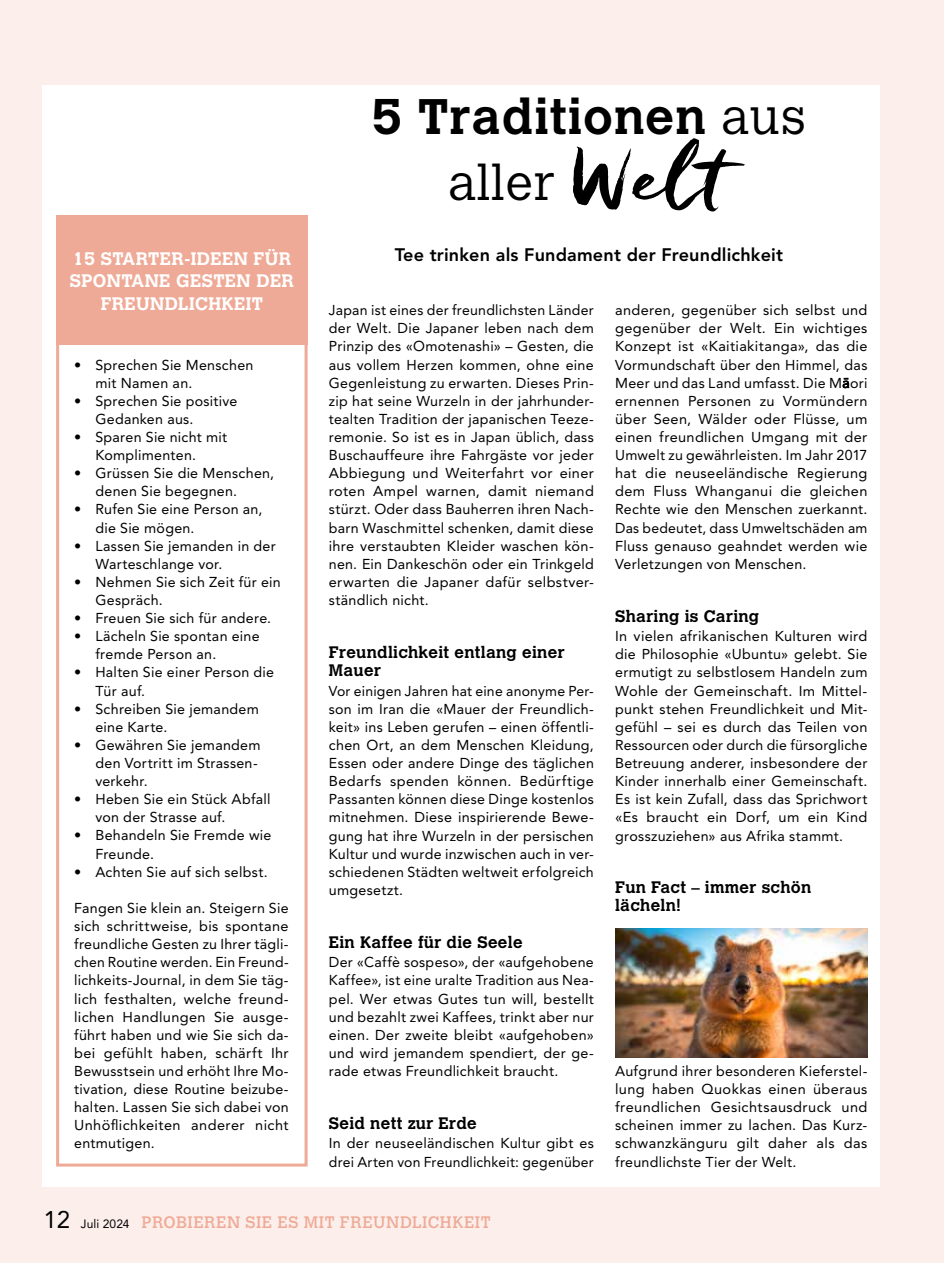
<style>
.page{position:relative;width:944px;height:1263px;background:#fceeea}
.page>*{position:absolute;margin:0;border:0;box-sizing:border-box;transform-origin:0 0}
.t1{font:700 49.5px/66px "Calvert MT Std";letter-spacing:.02em;color:#000;text-align:center}
.t2{font:700 18px/22.5px "Calvert MT Std";letter-spacing:.02em;color:#fff;text-align:center}
.t3{font:800 18px "Avenir LT Std";letter-spacing:.01em;color:#000}
.t4{font:700 16.5px/18.1px "Calvert MT Std";letter-spacing:.02em;color:#000}
.t5{font:16.5px "Calvert MT Std";letter-spacing:.03em;color:#efaa97}
.t6{font:14.25px/18.1px "Avenir LT Std";letter-spacing:.02em;color:#000}
.s1{font-weight:300}
.s2{font-family:"Freeland";font-weight:400;font-size:82.5px}
.s3{font-family:"Avenir Next"}
.s4{font-family:"Avenir LT Std";font-size:24px;color:#000}
.s5{font-family:"Avenir LT Std";font-size:12px;color:#000}
</style>
<div class="page">
<div style="left:43px;top:85px;width:837px;height:1101px;background:#fff"></div>
<div style="left:56px;top:270px;width:252px;height:896px;background:#fff;border:3px solid #efaa97"></div>
<div style="left:56px;top:216px;width:252px;height:129px;background:#efaa97"></div>
<img style="left:615px;top:928px;width:252px;height:130px">
<p class="t2" style="left:70px;top:247px;width:225px">15 STARTER-IDEEN FÜR<br>SPONTANE GESTEN DER<br>FREUNDLICHKEIT</p>
<p class="t6" style="left:95px;top:356px;width:160px;text-indent:-21px">• Sprechen Sie Menschen mit Namen an.</p>
<p class="t6" style="left:95px;top:392px;width:144px;text-indent:-21px">• Sprechen Sie positive<br>Gedanken aus.</p>
<p class="t6" style="left:95px;top:428px;width:133px;text-indent:-21px">• Sparen Sie nicht mit<br>Komplimenten.</p>
<p class="t6" style="left:95px;top:464px;width:180px;text-indent:-21px">• Grüssen Sie die Menschen, denen Sie begegnen.</p>
<p class="t6" style="left:95px;top:500px;width:169px;text-indent:-21px">• Rufen Sie eine Person an, die Sie mögen.</p>
<p class="t6" style="left:95px;top:537px;width:182px;text-indent:-21px">• Lassen Sie jemanden in der<br>Warteschlange vor.</p>
<p class="t6" style="left:95px;top:573px;width:187px;text-indent:-21px">• Nehmen Sie sich Zeit für ein<br>Gespräch.</p>
<p class="t6" style="left:74px;top:609px;width:199px">• Freuen Sie sich für andere.</p>
<p class="t6" style="left:95px;top:627px;width:166px;text-indent:-21px">• Lächeln Sie spontan eine fremde Person an.</p>
<p class="t6" style="left:95px;top:663px;width:180px;text-indent:-21px">• Halten Sie einer Person die<br>Tür auf.</p>
<p class="t6" style="left:95px;top:700px;width:165px;text-indent:-21px">• Schreiben Sie jemandem eine Karte.</p>
<p class="t6" style="left:95px;top:736px;width:167px;text-indent:-21px">• Gewähren Sie jemandem den Vortritt im Strassen&shy;verkehr.</p>
<p class="t6" style="left:95px;top:790px;width:177px;text-indent:-21px">• Heben Sie ein Stück Abfall von der Strasse auf.</p>
<p class="t6" style="left:95px;top:826px;width:177px;text-indent:-21px">• Behandeln Sie Fremde wie<br>Freunde.</p>
<p class="t6" style="left:74px;top:863px;width:195px">• Achten Sie auf sich selbst.</p>
<p class="t6" style="left:74px;top:899px;width:216px">Fangen Sie klein an. Steigern Sie sich schrittweise, bis spontane freundliche Gesten zu Ihrer tägli&shy;chen Routine werden. Ein Freund&shy;lichkeits-Journal, in dem Sie täg&shy;lich festhalten, welche freund--- lichen Handlungen Sie ausge&shy;führt haben und wie Sie sich da&shy;bei gefühlt haben, schärft Ihr<br>Bewusstsein und erhöht Ihre Mo&shy;tivation, diese Routine beizube&shy;halten. Lassen Sie sich dabei von<br>Unhöflichkeiten anderer nicht entmutigen.</p>
<h1 class="t1" style="left:372px;top:83px;width:436px">5 Traditionen <span class="s1">aus aller</span> <span class="s2">Welt</span></h1>
<p class="t3" style="left:395px;top:244px;width:390px">Tee trinken als Fundament der Freundlichkeit</p>
<p class="t6" style="left:329px;top:301px;width:267px;text-align:justify">Japan ist eines der freundlichsten Länder der Welt. Die Japaner leben nach dem Prinzip des «Omotenashi» – Gesten, die aus vollem Herzen kommen, ohne eine Gegenleistung zu erwarten. Dieses Prin&shy;zip hat seine Wurzeln in der jahrhunder&shy;tealten Tradition der japanischen Teeze&shy;remonie. So ist es in Japan üblich, dass Buschauffeure ihre Fahrgäste vor jeder Abbiegung und Weiterfahrt vor einer roten Ampel warnen, damit niemand stürzt. Oder dass Bauherren ihren Nach&shy;barn Waschmittel schenken, damit diese ihre verstaubten Kleider waschen kön&shy;nen. Ein Dankeschön oder ein Trinkgeld erwarten die Japaner dafür selbstver&shy;ständlich nicht.</p>
<p class="t4" style="left:329px;top:643px;width:237px">Freundlichkeit entlang einer<br>Mauer</p>
<p class="t6" style="left:329px;top:682px;width:267px;text-align:justify">Vor einigen Jahren hat eine anonyme Per&shy;son im Iran die «Mauer der Freundlich&shy;keit» ins Leben gerufen – einen öffentli&shy;chen Ort, an dem Menschen Kleidung, Essen oder andere Dinge des täglichen Bedarfs spenden können. Bedürftige Passanten können diese Dinge kostenlos mitnehmen. Diese inspirierende Bewe&shy;gung hat ihre Wurzeln in der persischen Kultur und wurde inzwischen auch in ver&shy;schiedenen Städten weltweit erfolgreich umgesetzt.</p>
<p class="t4" style="left:329px;top:932px;width:195px">Ein Kaffee für die Seele</p>
<p class="t6" style="left:329px;top:953px;width:267px;text-align:justify">Der «Caffè sospeso», der «aufgehobene Kaffee», ist eine uralte Tradition aus Nea&shy;pel. Wer etwas Gutes tun will, bestellt und bezahlt zwei Kaffees, trinkt aber nur einen. Der zweite bleibt «aufgehoben» und wird jemandem spendiert, der ge&shy;rade etwas Freundlichkeit braucht.</p>
<p class="t4" style="left:329px;top:1114px;width:149px">Seid nett zur Erde</p>
<p class="t6" style="left:329px;top:1134px;width:267px">In der neuseeländischen Kultur gibt es drei Arten von Freundlichkeit: gegenüber</p>
<p class="t6" style="left:615px;top:301px;width:254px;text-align:justify">anderen, gegenüber sich selbst und gegenüber der Welt. Ein wichtiges Konzept ist «Kaitiakitanga», das die Vormundschaft über den Himmel, das Meer und das Land umfasst. Die M<span class="s3">ā</span>ori ernennen Personen zu Vormündern über Seen, Wälder oder Flüsse, um einen freundlichen Umgang mit der Umwelt zu gewährleisten. Im Jahr 2017 hat die neuseeländische Regierung dem Fluss Whanganui die gleichen Rechte wie den Menschen zuerkannt.<br>Das bedeutet, dass Umweltschäden am Fluss genauso geahndet werden wie Verletzungen von Menschen.</p>
<p class="t4" style="left:615px;top:606px;width:146px">Sharing is Caring</p>
<p class="t6" style="left:615px;top:627px;width:254px;text-align:justify">In vielen afrikanischen Kulturen wird die Philosophie «Ubuntu» gelebt. Sie ermutigt zu selbstlosem Handeln zum Wohle der Gemeinschaft. Im Mittel&shy;punkt stehen Freundlichkeit und Mit&shy;gefühl – sei es durch das Teilen von Ressourcen oder durch die fürsorgliche Betreuung anderer, insbesondere der Kinder innerhalb einer Gemeinschaft.<br>Es ist kein Zufall, dass das Sprichwort «Es braucht ein Dorf, um ein Kind grosszuziehen» aus Afrika stammt.</p>
<p class="t4" style="left:615px;top:878px;width:198px">Fun Fact – immer schön lächeln!</p>
<p class="t6" style="left:615px;top:1062px;width:254px;text-align:justify">Aufgrund ihrer besonderen Kieferstel&shy;lung haben Quokkas einen überaus freundlichen Gesichtsausdruck und scheinen immer zu lachen. Das Kurz&shy;schwanzkänguru gilt daher als das freundlichste Tier der Welt.</p>
<p class="t5" style="left:43px;top:1212px;width:449px"><span class="s4">12</span> <span class="s5">Juli 2024</span> PROBIEREN SIE ES MIT FREUNDLICHKEIT</p>
</div>
